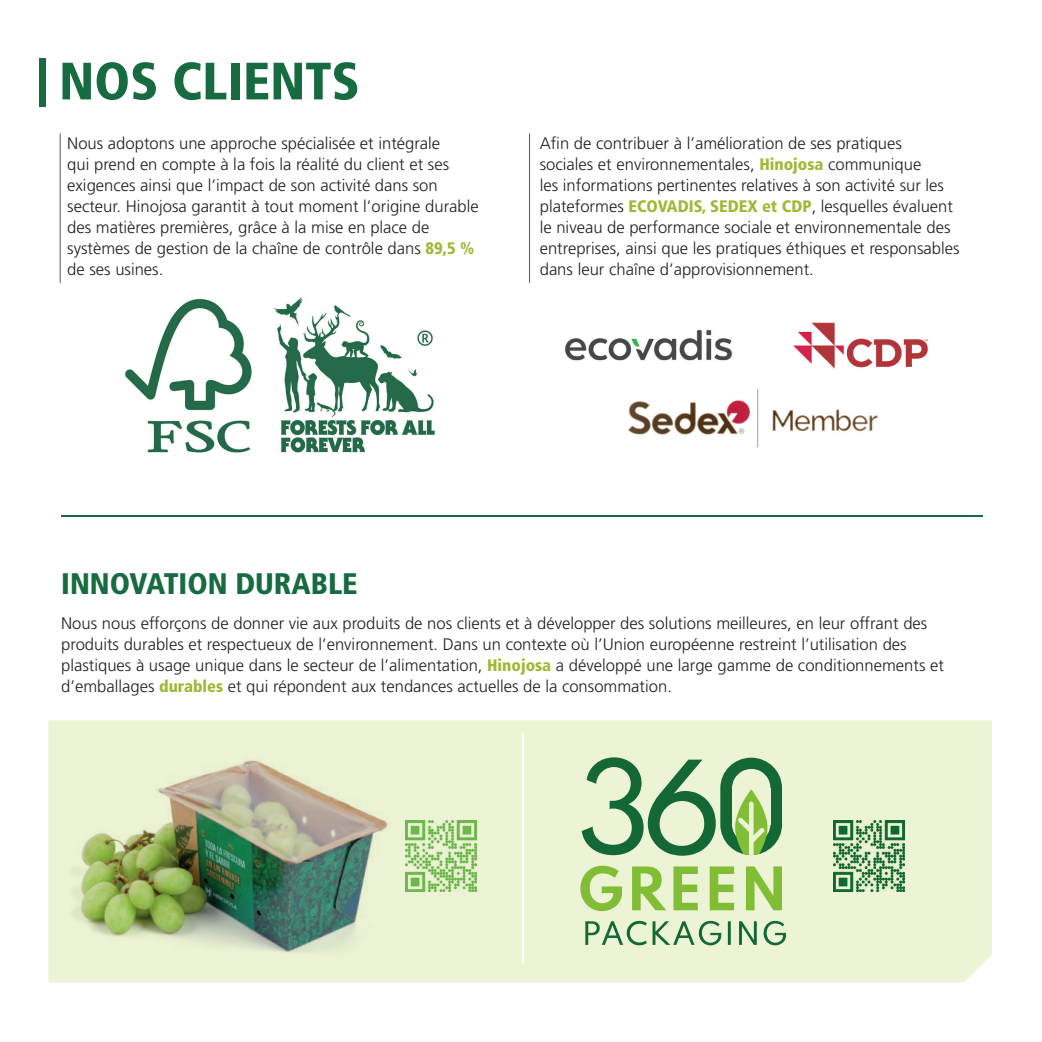
<style>
.page{position:relative;width:1042px;height:1042px;background:#fff}
.page>*{position:absolute;margin:0;border:0;box-sizing:border-box;transform-origin:0 0}
.t1{font:900 condensed 52.5px "Frutiger LT Std";color:#176b40}
.t2{font:900 condensed 29.75px "Frutiger LT Std";color:#176b40}
.t3{font:300 16.62px/21px "Frutiger LT Std";color:#231f20}
.s1{font-weight:900;font-stretch:condensed;color:#9db934}
</style>
<div class="page">
<div style="left:48px;top:720px;width:944px;height:262px;background:#edf4d6"></div>
<img style="left:49px;top:720px;width:389px;height:250px">
<img style="left:125px;top:297px;width:310px;height:156px">
<hr style="left:61px;top:515px;width:921px;height:1px;background:#176b40">
<img style="left:793px;top:322px;width:135px;height:47px">
<img style="left:565px;top:329px;width:167px;height:32px">
<img style="left:628px;top:389px;width:250px;height:59px">
<div style="left:39px;top:58px;width:6px;height:49px;background:#176b40"></div>
<hr style="left:60px;top:133px;width:1px;height:150px;background:#57585a">
<hr style="left:529px;top:133px;width:1px;height:150px;background:#57585a">
<img style="left:833px;top:820px;width:71px;height:71px">
<img style="left:405px;top:820px;width:71px;height:71px">
<svg style="left:784px;top:797px;width:27px;height:54px"></svg>
<svg style="left:720px;top:757px;width:62px;height:98px;background:#1f6f3e"></svg>
<svg style="left:732px;top:769px;width:38px;height:86px;background:#aed08b"></svg>
<svg style="left:582px;top:757px;width:134px;height:98px;background:#a0c39d"></svg>
<svg style="left:580px;top:865px;width:42px;height:46px;background:#b8d988"></svg>
<svg style="left:632px;top:866px;width:34px;height:44px"></svg>
<svg style="left:673px;top:866px;width:25px;height:44px"></svg>
<svg style="left:710px;top:866px;width:24px;height:44px"></svg>
<svg style="left:746px;top:866px;width:36px;height:44px;background:#a7d06e"></svg>
<svg style="left:585px;top:921px;width:136px;height:24px;background:#aecba7"></svg>
<hr style="left:728px;top:921px;width:3px;height:24px;background:#156d40">
<svg style="left:739px;top:921px;width:18px;height:24px"></svg>
<svg style="left:763px;top:921px;width:23px;height:24px"></svg>
<hr style="left:522px;top:733px;width:2px;height:231px;background:#fff">
<h1 class="t1" style="left:59px;top:50px;width:302px">NOS CLIENTS</h1>
<p class="t3" style="left:67px;top:133px;width:413px">Nous adoptons une approche spécialisée et intégrale<br>qui prend en compte à la fois la réalité du client et ses exigences ainsi que l’impact de son activité dans son secteur. Hinojosa garantit à tout moment l’origine durable des matières premières, grâce à la mise en place de systèmes de gestion de la chaîne de contrôle dans <span class="s1">89,5 % </span>de ses usines.</p>
<p class="t3" style="left:540px;top:133px;width:421px">Afin de contribuer à l’amélioration de ses pratiques sociales et environnementales, <span class="s1">Hinojosa</span> communique<br>les informations pertinentes relatives à son activité sur les plateformes <span class="s1">ECOVADIS, SEDEX et CDP</span>, lesquelles évaluent le niveau de performance sociale et environnementale des entreprises, ainsi que les pratiques éthiques et responsables dans leur chaîne d’approvisionnement.</p>
<h2 class="t2" style="left:61px;top:566px;width:298px">INNOVATION DURABLE</h2>
<p class="t3" style="left:61px;top:613px;width:884px">Nous nous efforçons de donner vie aux produits de nos clients et à développer des solutions meilleures, en leur offrant des produits durables et respectueux de l’environnement. Dans un contexte où l’Union européenne restreint l’utilisation des plastiques à usage unique dans le secteur de l’alimentation, <span class="s1">Hinojosa</span> a développé une large gamme de conditionnements et d’emballages <span class="s1">durables</span> et qui répondent aux tendances actuelles de la consommation.</p>
</div>
